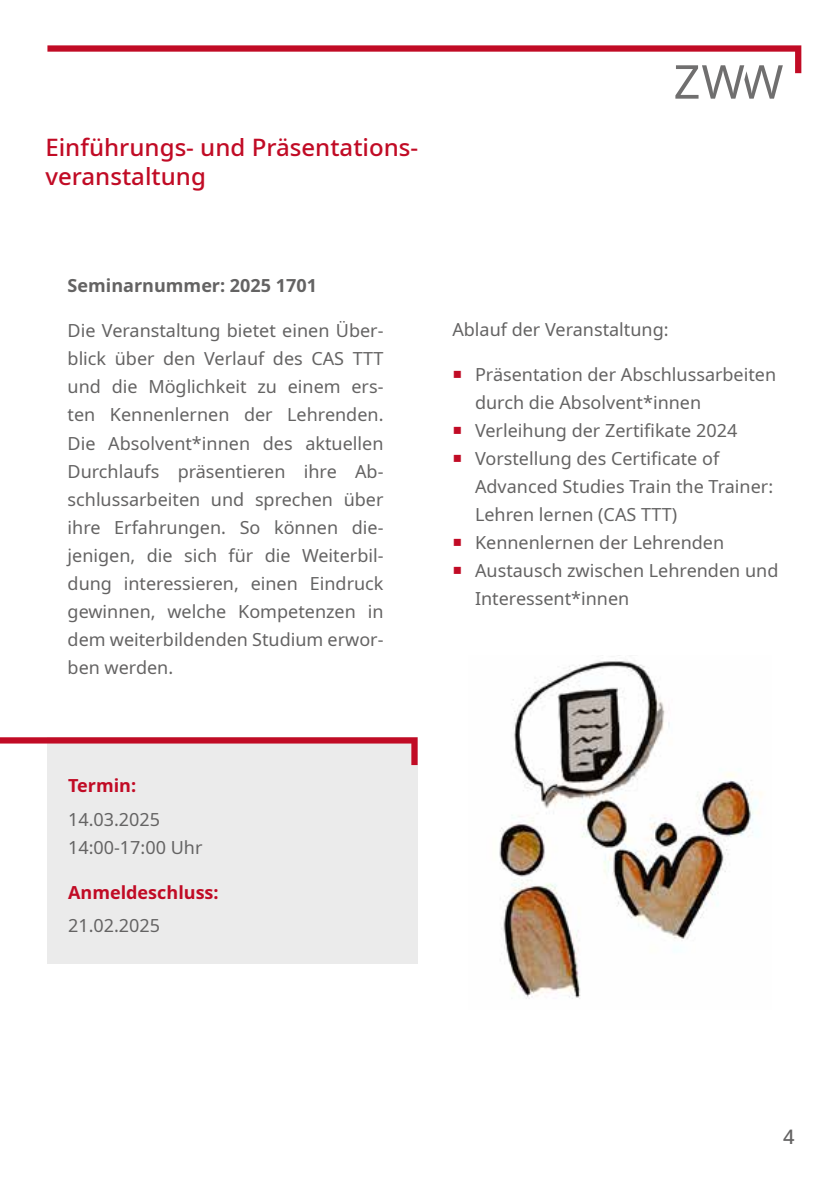
<style>
.page{position:relative;width:840px;height:1191px;background:#fff}
.page>*{position:absolute;margin:0;border:0;box-sizing:border-box;transform-origin:0 0}
.t1{font:500 24px/28.8px "Noto Sans";color:#c10b25}
.t2{font:500 20px "Noto Sans";color:#646363}
.t3{font:18px/28px "Noto Sans";color:#646363}
.t4{font:700 18px "Noto Sans";color:#646363}
.t5{font:700 18px "Noto Sans";color:#c10b25}
</style>
<div class="page">
<svg style="left:47px;top:45px;width:753px;height:54px"></svg>
<div style="left:47px;top:737px;width:370px;height:227px;background:#ebebeb"></div>
<svg style="left:0;top:737px;width:417px;height:28px"></svg>
<img style="left:499px;top:661px;width:263px;height:338px">
<h1 class="t1" style="left:45px;top:134px;width:374px">Einführungs- und Präsentations&shy;veranstaltung</h1>
<p class="t4" style="left:68px;top:273px;width:251px">Seminarnummer: 2025 1701</p>
<p class="t3" style="left:68px;top:317px;width:317px;text-align:justify">Die Veranstaltung bietet einen Über&shy;blick über den Verlauf des CAS TTT und die Möglichkeit zu einem ers&shy;ten Kennenlernen der Lehrenden.<br>Die Absolvent*innen des aktuellen Durchlaufs präsentieren ihre Ab&shy;schlussarbeiten und sprechen über ihre Erfahrungen. So können die&shy;jenigen, die sich für die Weiterbil&shy;dung interessieren, einen Eindruck gewinnen, welche Kompetenzen in dem weiterbildenden Studium erwor&shy;ben werden.</p>
<p class="t3" style="left:452px;top:315px;width:218px">Ablauf der Veranstaltung:</p>
<p class="t3" style="left:475px;top:360px;width:305px">Präsentation der Abschlussarbeiten durch die Absolvent*innen<br>Verleihung der Zertifikate 2024<br>Vorstellung des Certificate of<br>Advanced Studies Train the Trainer:<br>Lehren lernen (CAS TTT)<br>Kennenlernen der Lehrenden<br>Austausch zwischen Lehrenden und<br>Interessent*innen</p>
<p class="t5" style="left:68px;top:772px;width:70px">Termin:</p>
<p class="t3" style="left:68px;top:805px;width:136px">14.03.2025<br>14:00-17:00 Uhr</p>
<p class="t5" style="left:68px;top:879px;width:152px">Anmeldeschluss:</p>
<p class="t3" style="left:68px;top:912px;width:94px">21.02.2025</p>
<p class="t2" style="left:782px;top:1123px;width:13px">4</p>
</div>
